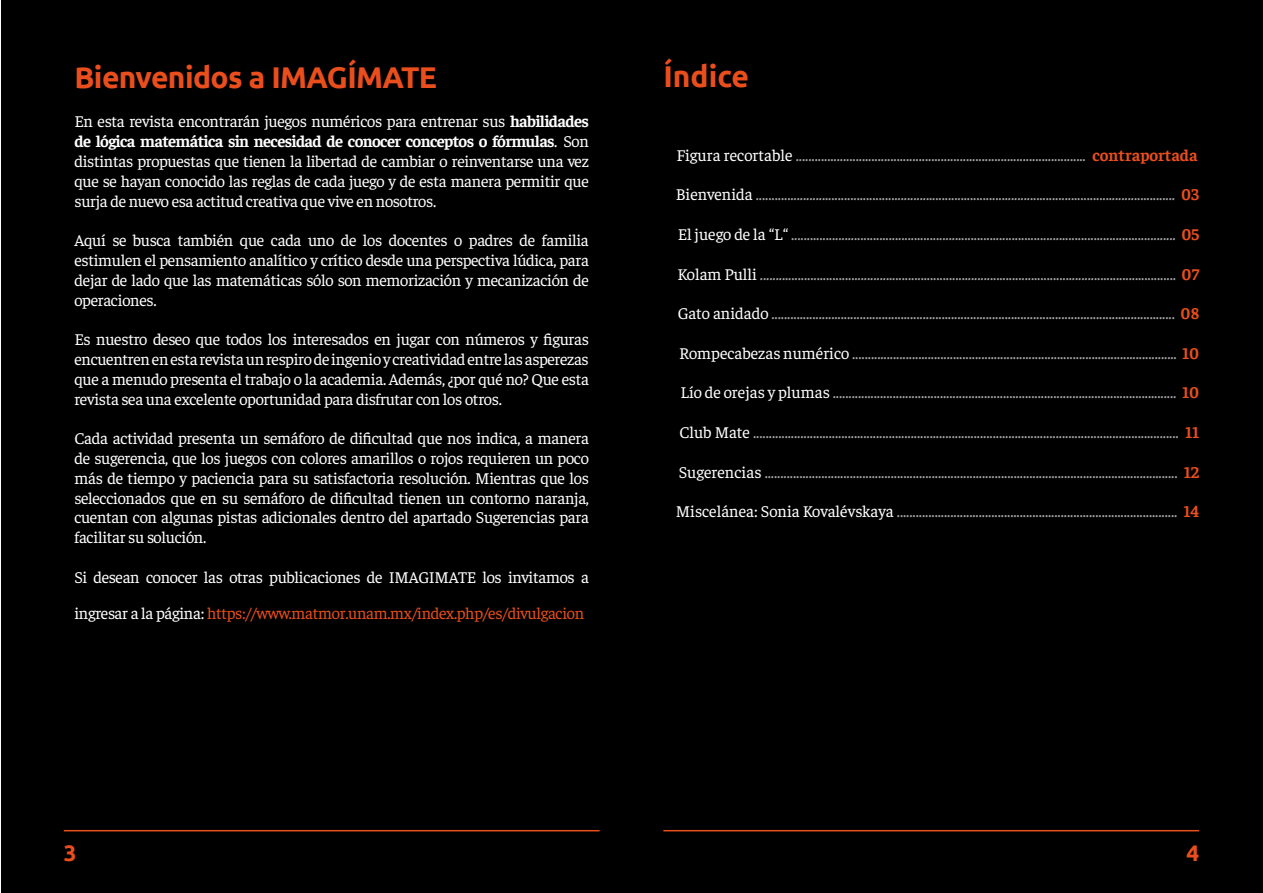
<style>
.page{position:relative;width:1263px;height:893px;background:#000}
.page>*{position:absolute;margin:0;border:0;box-sizing:border-box;transform-origin:0 0}
.t1{font:700 30px "Ubuntu";letter-spacing:-.02em;color:#e94e1c}
.t2{font:700 22.5px "Ubuntu";color:#e94e1c}
.t3{font:16.5px "Faustina";color:#a6a6a6}
.t4{font:16.5px/19.8px "Faustina";letter-spacing:-.02em;color:#fff;text-align:justify}
.s1{font-weight:700}
.s2{color:#e94e1c}
.s3{color:#fff}
.s4{font-weight:700;color:#e94e1c}
</style>
<div class="page">
<hr style="left:0;top:0;width:1px;height:893px;background:#fff">
<hr style="left:663px;top:830px;width:536px;height:1px;background:#e94e1c">
<hr style="left:64px;top:830px;width:536px;height:1px;background:#e94e1c">
<h1 class="t1" style="left:74px;top:59px;width:364px">Bienvenidos a IMAGÍMATE</h1>
<p class="t4" style="left:74px;top:111px;width:516px">En esta revista encontrarán juegos numéricos para entrenar sus <span class="s1">habilidades de lógica matemática sin necesidad de conocer conceptos o fórmulas</span>. Son distintas propuestas que tienen la libertad de cambiar o reinventarse una vez que se hayan conocido las reglas de cada juego y de esta manera permitir que surja de nuevo esa actitud creativa que vive en nosotros.</p>
<p class="t4" style="left:74px;top:230px;width:516px">Aquí se busca también que cada uno de los docentes o padres de familia estimulen el pensamiento analítico y crítico desde una perspectiva lúdica, para dejar de lado que las matemáticas sólo son memorización y mecanización de operaciones.</p>
<p class="t4" style="left:74px;top:329px;width:516px">Es nuestro deseo que todos los interesados en jugar con números y figuras encuentren en esta revista un respiro de ingenio y creatividad entre las asperezas que a menudo presenta el trabajo o la academia. Además, ¿por qué no? Que esta revista sea una excelente oportunidad para disfrutar con los otros.</p>
<p class="t4" style="left:74px;top:428px;width:516px">Cada actividad presenta un semáforo de dificultad que nos indica, a manera de sugerencia, que los juegos con colores amarillos o rojos requieren un poco más de tiempo y paciencia para su satisfactoria resolución. Mientras que los seleccionados que en su semáforo de dificultad tienen un contorno naranja, cuentan con algunas pistas adicionales dentro del apartado Sugerencias para facilitar su solución.</p>
<p class="t4" style="left:74px;top:558px;width:516px;line-height:36px">Si desean conocer las otras publicaciones de IMAGIMATE los invitamos a ingresar a la página: <span class="s2">https://www.matmor.unam.mx/index.php/es/divulgacion</span></p>
<h1 class="t1" style="left:663px;top:58px;width:87px">Índice</h1>
<p class="t3" style="left:677px;top:144px;width:523px"><span class="s3">Figura recortable</span> ............................................................................................ <span class="s4">contraportada</span></p>
<p class="t3" style="left:676px;top:184px;width:525px"><span class="s3">Bienvenida</span> ..................................................................................................................................... <span class="s4">03</span></p>
<p class="t3" style="left:678px;top:223px;width:523px"><span class="s3">El juego de la “L“</span> .......................................................................................................................... <span class="s4">05</span></p>
<p class="t3" style="left:677px;top:263px;width:523px"><span class="s3">Kolam Pulli</span> .................................................................................................................................... <span class="s4">07</span></p>
<p class="t3" style="left:678px;top:303px;width:523px"><span class="s3">Gato anidado</span> ................................................................................................................................ <span class="s4">08</span></p>
<p class="t3" style="left:679px;top:342px;width:521px"><span class="s3">Rompecabezas numérico</span> ....................................................................................................... <span class="s4">10</span></p>
<p class="t3" style="left:680px;top:382px;width:520px"><span class="s3">Lío de orejas y plumas</span> ............................................................................................................. <span class="s4">10</span></p>
<p class="t3" style="left:679px;top:421px;width:521px"><span class="s3">Club Mate</span> ....................................................................................................................................... <span class="s4">11</span></p>
<p class="t3" style="left:679px;top:461px;width:522px"><span class="s3">Sugerencias</span> ................................................................................................................................... <span class="s4">12</span></p>
<p class="t3" style="left:676px;top:501px;width:525px"><span class="s3">Miscelánea: Sonia Kovalévskaya</span> ......................................................................................... <span class="s4">14</span></p>
<h2 class="t2" style="left:64px;top:839px;width:14px">3</h2>
<h2 class="t2" style="left:1186px;top:839px;width:14px">4</h2>
</div>
